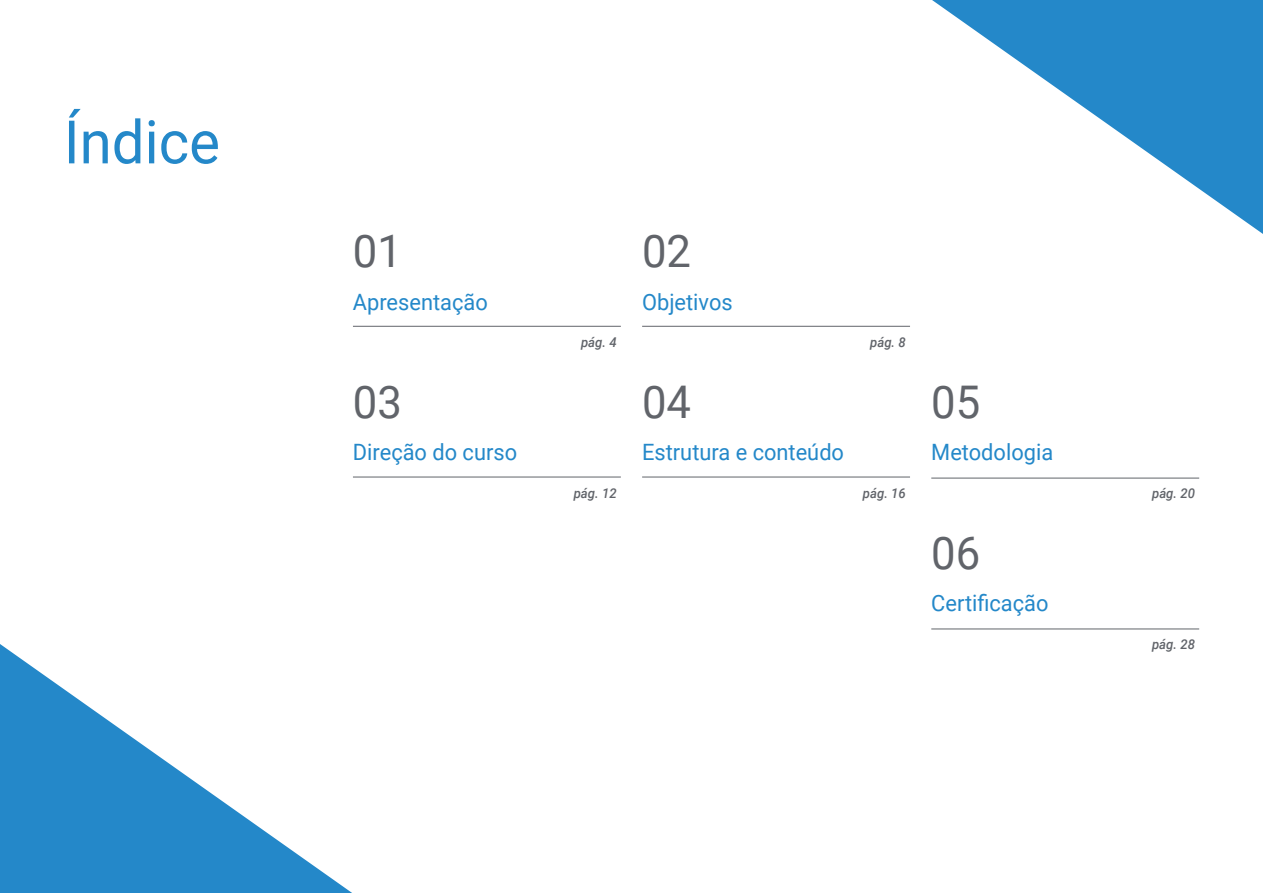
<style>
.page{position:relative;width:1263px;height:893px;background:#fff}
.page>*{position:absolute;margin:0;border:0;box-sizing:border-box;transform-origin:0 0}
.t1{font:60px "Roboto";color:#2488c9}
.t2{font:45px "Roboto";color:#61646a}
.t3{font:22.5px "Roboto";color:#2488c9}
.t4{font:italic 500 13.5px "Roboto";color:#61646a}
</style>
<div class="page">
<hr style="left:353px;top:326px;width:268px;height:1px;background:#61646a">
<hr style="left:931px;top:478px;width:268px;height:1px;background:#61646a">
<hr style="left:642px;top:326px;width:268px;height:1px;background:#61646a">
<hr style="left:353px;top:477px;width:268px;height:1px;background:#61646a">
<hr style="left:931px;top:629px;width:268px;height:1px;background:#61646a">
<hr style="left:642px;top:477px;width:268px;height:1px;background:#61646a">
<svg style="left:0;top:644px;width:352px;height:249px"></svg>
<svg style="left:932px;top:0;width:331px;height:234px"></svg>
<h1 class="t1" style="left:64px;top:100px;width:158px">Índice</h1>
<h2 class="t2" style="left:353px;top:220px;width:51px">01</h2>
<h2 class="t2" style="left:642px;top:220px;width:51px">02</h2>
<p class="t3" style="left:353px;top:286px;width:136px">Apresentação</p>
<p class="t3" style="left:642px;top:286px;width:92px">Objetivos</p>
<p class="t4" style="left:581px;top:333px;width:37px">pág. 4</p>
<h2 class="t2" style="left:353px;top:371px;width:51px">03</h2>
<h2 class="t2" style="left:642px;top:371px;width:51px">04</h2>
<p class="t3" style="left:353px;top:436px;width:166px">Direção do curso</p>
<p class="t3" style="left:642px;top:436px;width:203px">Estrutura e conteúdo</p>
<p class="t4" style="left:574px;top:484px;width:44px">pág. 12</p>
<p class="t4" style="left:870px;top:333px;width:37px">pág. 8</p>
<p class="t4" style="left:863px;top:484px;width:44px">pág. 16</p>
<h2 class="t2" style="left:931px;top:371px;width:51px">05</h2>
<p class="t3" style="left:931px;top:436px;width:123px">Metodologia</p>
<h2 class="t2" style="left:931px;top:521px;width:51px">06</h2>
<p class="t3" style="left:931px;top:587px;width:119px">Certificação</p>
<p class="t4" style="left:1152px;top:484px;width:44px">pág. 20</p>
<p class="t4" style="left:1152px;top:635px;width:44px">pág. 28</p>
</div>
